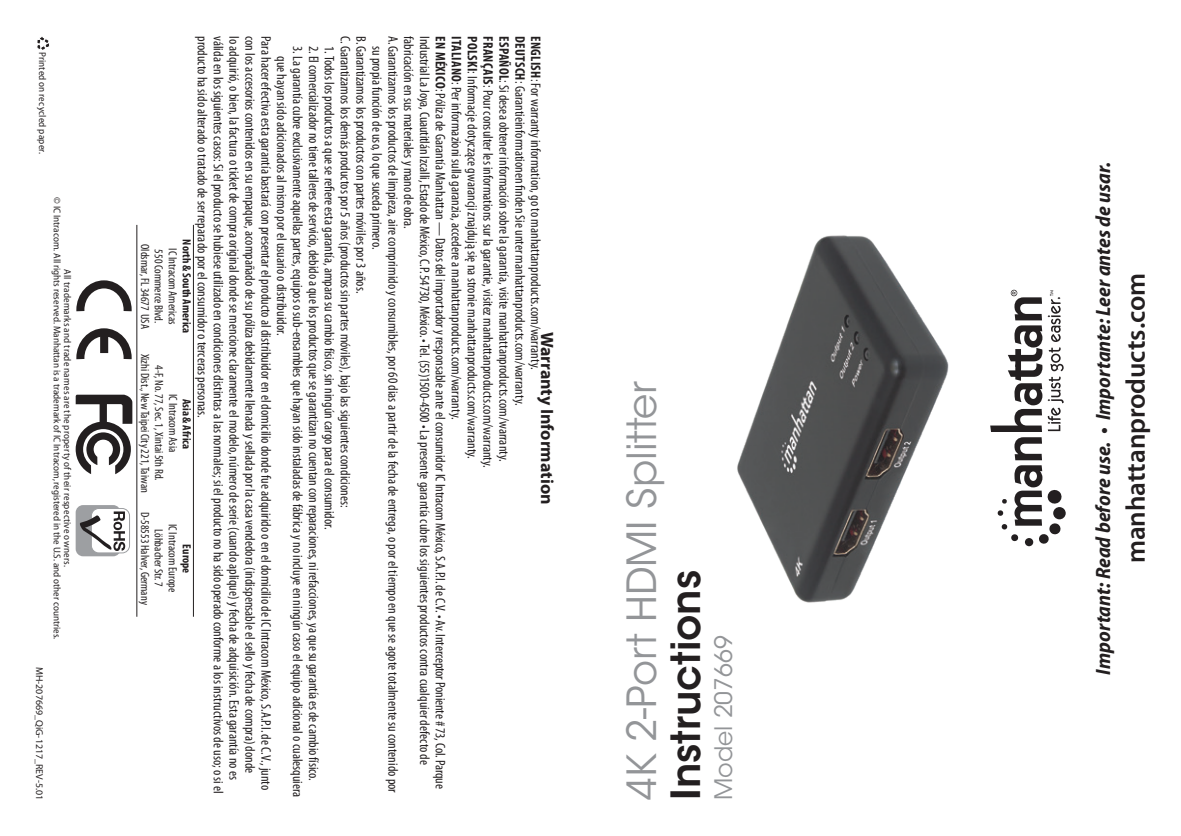
<style>
.page{position:relative;width:1181px;height:836px;background:#fff}
.page>*{position:absolute;margin:0;border:0;box-sizing:border-box;transform-origin:0 0}
.t1{font:40px "ITC Avant Garde Std";color:#939598}
.t2{font:600 40px "ITC Avant Garde Std";color:#231f20}
.t3{font:600 27.2px "Myriad Pro";letter-spacing:-.005em;color:#231f20}
.t4{font:24px "ITC Avant Garde Std";color:#939598}
.t5{font:italic 700 semi-condensed 20.8px "Myriad Pro";color:#231f20}
.t6{font:700 18px "Myriad Pro";color:#231f20}
.t7{font:condensed 14px/16px "Myriad Pro";color:#231f20}
.t8{font:condensed 12px/14px "Myriad Pro";color:#231f20;text-align:center}
.t9{font:700 condensed 12px "Myriad Pro";color:#231f20}
.t10{font:semi-condensed 10px "Myriad Pro";letter-spacing:.005em;color:#231f20}
.t11{font:10px "Myriad Pro";color:#231f20}
.s1{font-weight:700}
</style>
<div class="page">
<svg style="left:37px;top:36px;width:13px;height:14px"></svg>
<svg style="left:76px;top:394px;width:56px;height:80px"></svg>
<div style="left:76px;top:505px;width:45px;height:51px;background:#9d9fa2;border-radius:7px"></div>
<div style="left:91px;top:508px;width:39px;height:44px;background:#fff;border-radius:7px"></div>
<div style="left:91px;top:508px;width:39px;height:45px;border:1px solid #9d9fa2;border-radius:7px"></div>
<svg style="left:80px;top:511px;width:45px;height:39px"></svg>
<svg style="left:76px;top:280px;width:56px;height:80px"></svg>
<div style="left:100px;top:333px;width:8px;height:20px;background:#231f20"></div>
<hr style="left:136px;top:225px;width:2px;height:391px;background:#231f20">
<hr style="left:193px;top:225px;width:1px;height:391px;background:#231f20">
<div style="left:1025px;top:537px;width:8px;height:9px;background:#231f20;border-radius:50%"></div>
<svg style="left:1053px;top:506px;width:13px;height:13px"></svg>
<svg style="left:990px;top:289px;width:73px;height:255px"></svg>
<img style="left:737px;top:235px;width:212px;height:368px">
<p class="t10" style="left:48px;top:52px;width:104px;rotate:90deg">Printed on recycled paper.</p>
<p class="t10" style="left:62px;top:197px;width:443px;rotate:90deg">© IC Intracom. All rights reserved. Manhattan is a trademark of IC Intracom, registered in the U.S. and other countries.</p>
<p class="t10" style="left:73px;top:269px;width:299px;rotate:90deg">All trademarks and trade names are the property of their respective owners.</p>
<p class="t11" style="left:46px;top:666px;width:134px;rotate:90deg">MH-207669_QiG-1217_REV-5.01</p>
<p class="t7" style="left:401px;top:36px;width:758px;rotate:90deg">A.Garantizamos los productos de limpieza, aire comprimido y consumibles, por 60 dias a partir de la fecha de entrega, o por el tiempo en que se agote totalmente su contenido por</p>
<p class="t7" style="left:417px;top:36px;width:194px;rotate:90deg">fabricación en sus materiales y mano de obra.</p>
<p class="t7" style="left:211px;top:36px;width:383px;rotate:90deg">producto ha sido alterado o tratado de ser reparado por el consumidor o terceras personas.</p>
<p class="t7" style="left:227px;top:36px;width:759px;rotate:90deg">válida en los siguientes casos: Si el producto se hubiese utilizado en condiciones distintas a las normales; si el producto no ha sido operado conforme a los instructivos de uso; o si el</p>
<p class="t7" style="left:242px;top:36px;width:745px;rotate:90deg">lo adquirió, o bien, la factura o ticket de compra original donde se mencione claramente el modelo, número de serie (cuando aplique) y fecha de adquisición. Esta garantía no es</p>
<p class="t7" style="left:258px;top:36px;width:738px;rotate:90deg">con los accesorios contenidos en su empaque, acompañado de su póliza debidamente llenada y sellada por la casa vendedora (indispensable el sello y fecha de compra) donde</p>
<p class="t7" style="left:274px;top:36px;width:755px;rotate:90deg">Para hacer efectiva esta garantía bastará con presentar el producto al distribuidor en el domicilio donde fue adquirido o en el domicilio de IC Intracom México, S.A.P.I. de C.V., junto</p>
<p class="t7" style="left:353px;top:36px;width:473px;rotate:90deg">C.Garantizamos los demás productos por 5 años (productos sin partes móviles), bajo las siguientes condiciones:</p>
<p class="t7" style="left:544px;top:36px;width:753px;rotate:90deg"><span class="s1">ENGLISH</span>: For warranty information, go to manhattanproducts.com/warranty.<br><span class="s1">DEUTSCH</span>: Garantieinformationen finden Sie unter manhattanproducts.com/warranty.<br><span class="s1">ESPAÑOL</span>: Si desea obtener información sobre la garantía, visite manhattanproducts.com/warranty.<br><span class="s1">FRANÇAIS</span>: Pour consulter les informations sur la garantie, visitez manhattanproducts.com/warranty.<br><span class="s1">POLSKI</span>: Informacje dotyczące gwarancji znajdują się na stronie manhattanproducts.com/warranty.<br><span class="s1">ITALIANO</span>: Per informazioni sulla garanzia, accedere a manhattanproducts.com/warranty.<br><span class="s1">EN MÉXICO</span>: Póliza de Garantía Manhattan — Datos del importador y responsable ante el consumidor IC Intracom México, S.A.P.I. de C.V. • Av. Interceptor Poniente # 73, Col. Parque Industrial La Joya, Cuautitlán Izcalli, Estado de México, C.P. 54730, México. • Tel. (55)1500-4500 • La presente garantía cubre los siguientes productos contra cualquier defecto de</p>
<p class="t7" style="left:369px;top:36px;width:259px;rotate:90deg">B.Garantizamos los productos con partes móviles por 3 años.</p>
<p class="t7" style="left:385px;top:46px;width:205px;rotate:90deg">su propia función de uso, lo que suceda primero.</p>
<p class="t7" style="left:306px;top:56px;width:742px;text-indent:-10px;rotate:90deg">3. La garantía cubre exclusivamente aquellas partes, equipos o sub-ensambles que hayan sido instaladas de fábrica y no incluye en ningún caso el equipo adicional o cualesquiera que hayan sido adicionados al mismo por el usuario o distribuidor.</p>
<p class="t7" style="left:322px;top:46px;width:736px;rotate:90deg">2. El comercializador no tiene talleres de servicio, debido a que los productos que se garantizan no cuentan con reparaciones, ni refacciones, ya que su garantía es de cambio físico.</p>
<p class="t7" style="left:338px;top:46px;width:485px;rotate:90deg">1.Todos los productos a que se refiere esta garantía, ampara su cambio físico, sin ningún cargo para el consumidor.</p>
<p class="t9" style="left:194px;top:239px;width:95px;rotate:90deg">North &amp; South America</p>
<p class="t8" style="left:152px;top:244px;width:86px;rotate:90deg">Oldsmar, FL 34677 USA</p>
<p class="t8" style="left:166px;top:249px;width:75px;rotate:90deg">550 Commerce Blvd.</p>
<p class="t8" style="left:180px;top:248px;width:78px;rotate:90deg">IC Intracom Americas</p>
<p class="t6" style="left:559px;top:331px;width:174px;rotate:90deg">Warranty Information</p>
<p class="t8" style="left:180px;top:353px;width:140px;rotate:90deg">IC Intracom Asia<br>4-F, No. 77, Sec. 1, Xintai 5th Rd.<br>Xizhi Dist., New Taipei City 221, Taiwan</p>
<p class="t9" style="left:194px;top:398px;width:52px;rotate:90deg">Asia &amp; Africa</p>
<p class="t8" style="left:180px;top:511px;width:95px;rotate:90deg">IC Intracom Europe<br>Löhbacher Str. 7<br>D-58553 Halver, Germany</p>
<p class="t9" style="left:194px;top:544px;width:30px;rotate:90deg">Europe</p>
<h1 class="t1" style="left:617px;top:799px;width:420px;rotate:-90deg">4K 2-Port HDMI Splitter</h1>
<h1 class="t2" style="left:660px;top:799px;width:231px;rotate:-90deg">Instructions</h1>
<h3 class="t4" style="left:709px;top:799px;width:166px;rotate:-90deg">Model 207669</h3>
<h3 class="t5" style="left:1092px;top:674px;width:514px;rotate:-90deg">Important: Read before use. • Importante: Leer antes de usar.</h3>
<h2 class="t3" style="left:1118px;top:562px;width:291px;rotate:-90deg">manhattanproducts.com</h2>
</div>
